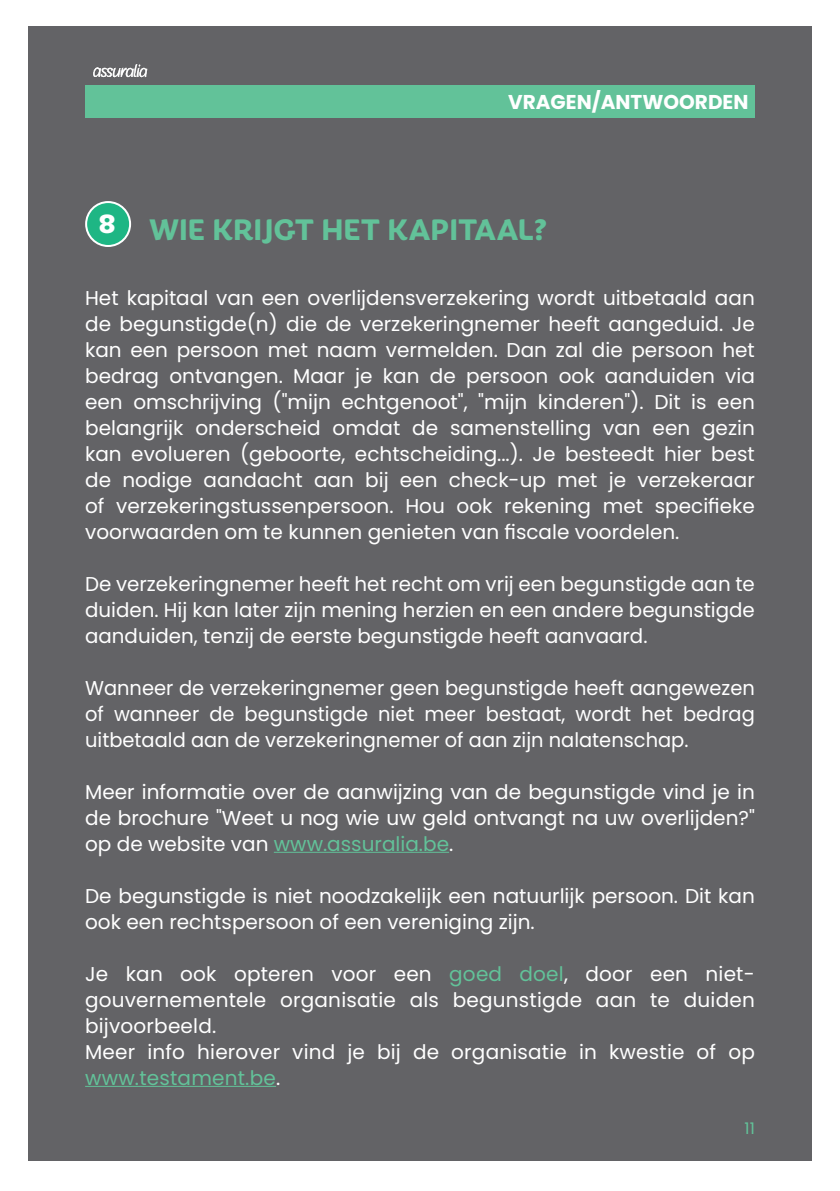
<style>
.page{position:relative;width:840px;height:1191px;background:#fff}
.page>*{position:absolute;margin:0;border:0;box-sizing:border-box;transform-origin:0 0}
._00_-_Titre_green{font:700 32px "Iskra";color:#62c299}
._00_-_SousTitre{font:700 32px "Iskra";color:#fff}
._00_-_Texte_blanc{font:20px/26px "Poppins";color:#fff;text-align:justify}
._00_-_Section{font:700 20px "Poppins";color:#fff}
.t1{font:16px "Poppins";color:#62c299}
.s1{color:#62c299}
</style>
<div class="page">
<div style="left:28px;top:27px;width:783px;height:1134px;background:#636366"></div>
<div style="left:85px;top:85px;width:669px;height:33px;background:#62c299"></div>
<img style="left:93px;top:64px;width:55px;height:14px">
<hr style="left:274px;top:851px;width:175px;height:1px;background:#62c299">
<hr style="left:85px;top:1085px;width:191px;height:1px;background:#62c299">
<div style="left:86px;top:202px;width:44px;height:44px;background:#1eb684;border-radius:50%"></div>
<div style="left:85px;top:201px;width:46px;height:46px;border:2px solid #fff;border-radius:50%"></div>
<p class="_00_-_Section" style="left:508px;top:91px;width:242px">VRAGEN/ANTWOORDEN</p>
<p class="_00_-_SousTitre" style="left:98px;top:199px;width:19px">8</p>
<p class="_00_-_Titre_green" style="left:149px;top:206px;width:400px">WIE KRIJGT HET KAPITAAL?</p>
<p class="_00_-_Texte_blanc" style="left:85px;top:285px;width:671px">Het kapitaal van een overlijdensverzekering wordt uitbetaald aan de begunstigde(n) die de verzekeringnemer heeft aangeduid. Je kan een persoon met naam vermelden. Dan zal die persoon het bedrag ontvangen. Maar je kan de persoon ook aanduiden via een omschrijving ("mijn echtgenoot", "mijn kinderen"). Dit is een belangrijk onderscheid omdat de samenstelling van een gezin kan evolueren (geboorte, echtscheiding...). Je besteedt hier best de nodige aandacht aan bij een check-up met je verzekeraar of verzekeringstussenpersoon. Hou ook rekening met specifieke voorwaarden om te kunnen genieten van fiscale voordelen.</p>
<p class="_00_-_Texte_blanc" style="left:85px;top:571px;width:671px">De verzekeringnemer heeft het recht om vrij een begunstigde aan te duiden. Hij kan later zijn mening herzien en een andere begunstigde aanduiden, tenzij de eerste begunstigde heeft aanvaard.</p>
<p class="_00_-_Texte_blanc" style="left:85px;top:675px;width:671px">Wanneer de verzekeringnemer geen begunstigde heeft aangewezen of wanneer de begunstigde niet meer bestaat, wordt het bedrag uitbetaald aan de verzekeringnemer of aan zijn nalatenschap.</p>
<p class="_00_-_Texte_blanc" style="left:85px;top:779px;width:670px">Meer informatie over de aanwijzing van de begunstigde vind je in de brochure "Weet u nog wie uw geld ontvangt na uw overlijden?" op de website van <span class="s1">www.assuralia.be</span>.</p>
<p class="_00_-_Texte_blanc" style="left:85px;top:883px;width:671px">De begunstigde is niet noodzakelijk een natuurlijk persoon. Dit kan ook een rechtspersoon of een vereniging zijn.</p>
<p class="_00_-_Texte_blanc" style="left:85px;top:961px;width:670px">Je kan ook opteren voor een <span class="s1">goed doel</span>, door een niet&shy;gouvernementele organisatie als begunstigde aan te duiden bijvoorbeeld.</p>
<p class="_00_-_Texte_blanc" style="left:85px;top:1039px;width:671px">Meer info hierover vind je bij de organisatie in kwestie of op <span class="s1">www.testament.be</span>.</p>
<p class="t1" style="left:744px;top:1119px;width:12px">11</p>
</div>
